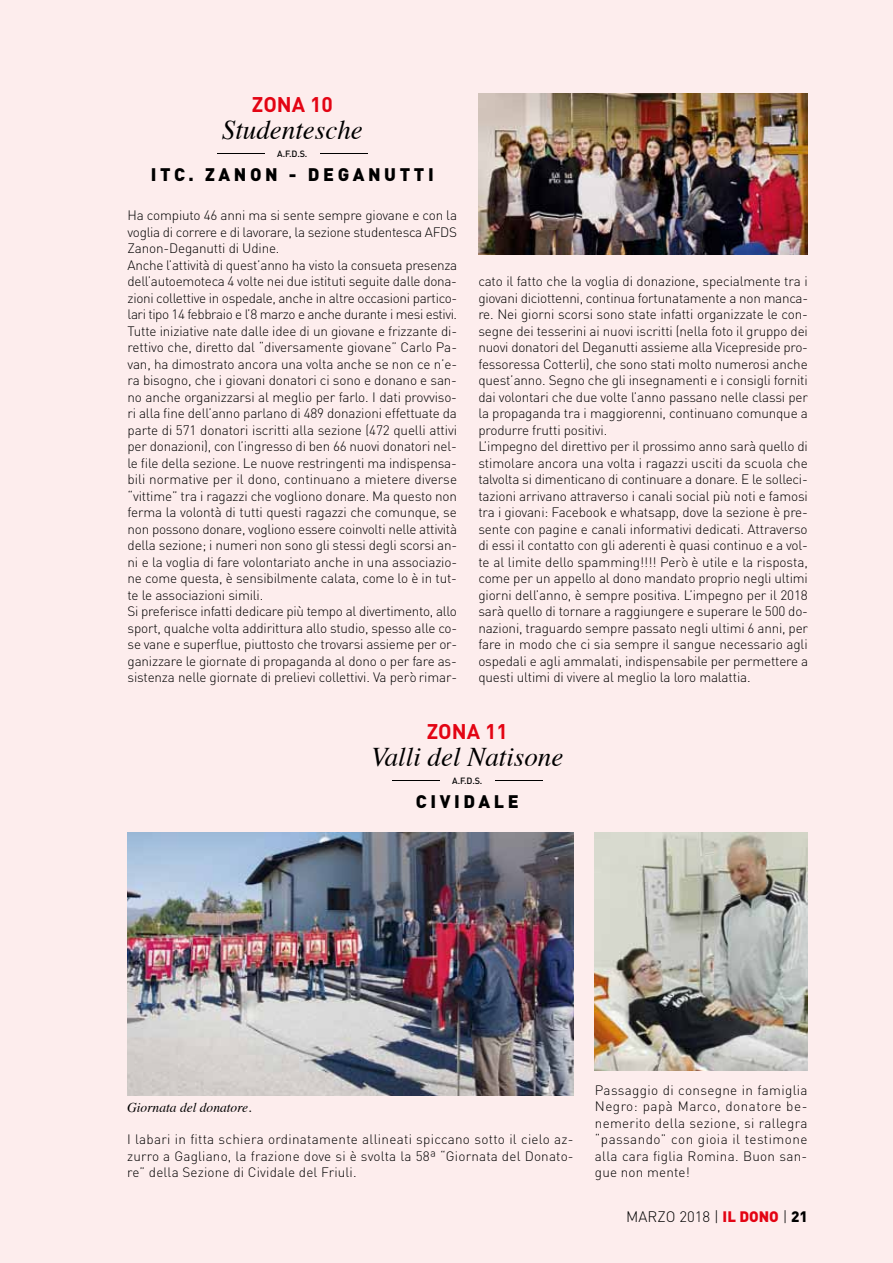
<style>
.page{position:relative;width:893px;height:1263px;background:#fdeded}
.page>*{position:absolute;margin:0;border:0;box-sizing:border-box;transform-origin:0 0}
.t1{font:italic 27px "Times";color:#000}
.t2{font:700 21px "DIN";color:#e30413}
.t3{font:900 18px "DIN";letter-spacing:.2em;color:#000}
.t4{font:300 18px "DIN";color:#000;scale:10 1}
.t5{font:300 15px "DIN";color:#000}
.t6{font:300 13.5px/16.5px "DIN";letter-spacing:-.015em;color:#000}
.t7{font:italic 13.5px "Times";color:#000}
.t8{font:500 9px "DIN";color:#000}
.s1{font-weight:300;font-size:18px}
.s2{font-weight:900;color:#e30413}
.s3{font-weight:900}
</style>
<div class="page">
<img style="left:478px;top:94px;width:330px;height:160px">
<img style="left:128px;top:832px;width:446px;height:263px">
<img style="left:595px;top:832px;width:212px;height:238px">
<h2 class="t2" style="left:252px;top:91px;width:83px">ZONA 10</h2>
<h1 class="t1" style="left:222px;top:106px;width:142px">Studentesche</h1>
<p class="t8" style="left:277px;top:148px;width:106px">A.F.D.S.<span class="s1">-</span></p>
<h3 class="t3" style="left:151px;top:162px;width:98px">ITC. ZA NON</h3>
<h3 class="t3" style="left:289px;top:162px;width:93px">- DE GANUTTI</h3>
<p class="t6" style="left:128px;top:207px;width:331px">Ha compiuto 46 anni ma si sente sempre giovane e con la voglia di correre e di lavorare, la sezione studentesca AFDS Zanon-Deganutti di Udine.<br>Anche l’attività di quest’anno ha visto la consueta presenza dell’autoemoteca 4 volte nei due istituti seguite dalle dona&shy;zioni collettive in ospedale, anche in altre occasioni partico&shy;lari tipo 14 febbraio e l’8 marzo e anche durante i mesi estivi.<br>Tutte iniziative nate dalle idee di un giovane e frizzante di&shy;rettivo che, diretto dal “diversamente giovane” Carlo Pa&shy;van, ha dimostrato ancora una volta anche se non ce n’e&shy;ra bisogno, che i giovani donatori ci sono e donano e san&shy;no anche organizzarsi al meglio per farlo. I dati provviso&shy;ri alla fine dell’anno parlano di 489 donazioni effettuate da parte di 571 donatori iscritti alla sezione (472 quelli attivi per donazioni), con l’ingresso di ben 66 nuovi donatori nel&shy;le file della sezione. Le nuove restringenti ma indispensa&shy;bili normative per il dono, continuano a mietere diverse “vittime” tra i ragazzi che vogliono donare. Ma questo non ferma la volontà di tutti questi ragazzi che comunque, se non possono donare, vogliono essere coinvolti nelle attività della sezione; i numeri non sono gli stessi degli scorsi an&shy;ni e la voglia di fare volontariato anche in una associazio&shy;ne come questa, è sensibilmente calata, come lo è in tut&shy;te le associazioni simili.<br>Si preferisce infatti dedicare più tempo al divertimento, allo sport, qualche volta addirittura allo studio, spesso alle co&shy;se vane e superflue, piuttosto che trovarsi assieme per or&shy;ganizzare le giornate di propaganda al dono o per fare as&shy;sistenza nelle giornate di prelievi collettivi. Va però rimar-</p>
<h3 class="t4" style="left:202px;top:141px;width:9px">-</h3>
<p class="t6" style="left:478px;top:273px;width:331px">cato il fatto che la voglia di donazione, specialmente tra i giovani diciottenni, continua fortunatamente a non manca&shy;re. Nei giorni scorsi sono state infatti organizzate le con&shy;segne dei tesserini ai nuovi iscritti (nella foto il gruppo dei nuovi donatori del Deganutti assieme alla Vicepreside pro&shy;fessoressa Cotterli), che sono stati molto numerosi anche quest’anno. Segno che gli insegnamenti e i consigli forniti dai volontari che due volte l’anno passano nelle classi per la propaganda tra i maggiorenni, continuano comunque a produrre frutti positivi.<br>L’impegno del direttivo per il prossimo anno sarà quello di stimolare ancora una volta i ragazzi usciti da scuola che talvolta si dimenticano di continuare a donare. E le solleci&shy;tazioni arrivano attraverso i canali social più noti e famosi tra i giovani: Facebook e whatsapp, dove la sezione è pre&shy;sente con pagine e canali informativi dedicati. Attraverso di essi il contatto con gli aderenti è quasi continuo e a vol&shy;te al limite dello spamming!!!! Però è utile e la risposta, come per un appello al dono mandato proprio negli ultimi giorni dell’anno, è sempre positiva. L’impegno per il 2018 sarà quello di tornare a raggiungere e superare le 500 do&shy;nazioni, traguardo sempre passato negli ultimi 6 anni, per fare in modo che ci sia sempre il sangue necessario agli ospedali e agli ammalati, indispensabile per permettere a questi ultimi di vivere al meglio la loro malattia.</p>
<h2 class="t2" style="left:427px;top:717px;width:83px">ZONA 11</h2>
<h1 class="t1" style="left:371px;top:733px;width:194px">Valli del Natisone</h1>
<p class="t8" style="left:377px;top:774px;width:181px"><span class="s1">-</span>A.F.D.S.<span class="s1">-</span></p>
<h3 class="t3" style="left:416px;top:789px;width:105px">CIVIDALE</h3>
<p class="t7" style="left:127px;top:1095px;width:126px">Giornata del donatore.</p>
<p class="t6" style="left:127px;top:1131px;width:448px;text-align:justify">I labari in fitta schiera ordinatamente allineati spiccano sotto il cielo az&shy;zurro a Gagliano, la frazione dove si è svolta la 58ª “Giornata del Donato&shy;re” della Sezione di Cividale del Friuli.</p>
<p class="t6" style="left:595px;top:1081px;width:214px;text-align:justify">Passaggio di consegne in famiglia Negro: papà Marco, donatore be&shy;nemerito della sezione, si rallegra “passando” con gioia il testimone alla cara figlia Romina. Buon san&shy;gue non mente!</p>
<p class="t5" style="left:626px;top:1208px;width:23px">marzo</p>
<p class="t5" style="left:679px;top:1208px;width:130px">2018 | <span class="s2">IL DONO</span> | <span class="s3">21</span></p>
</div>
